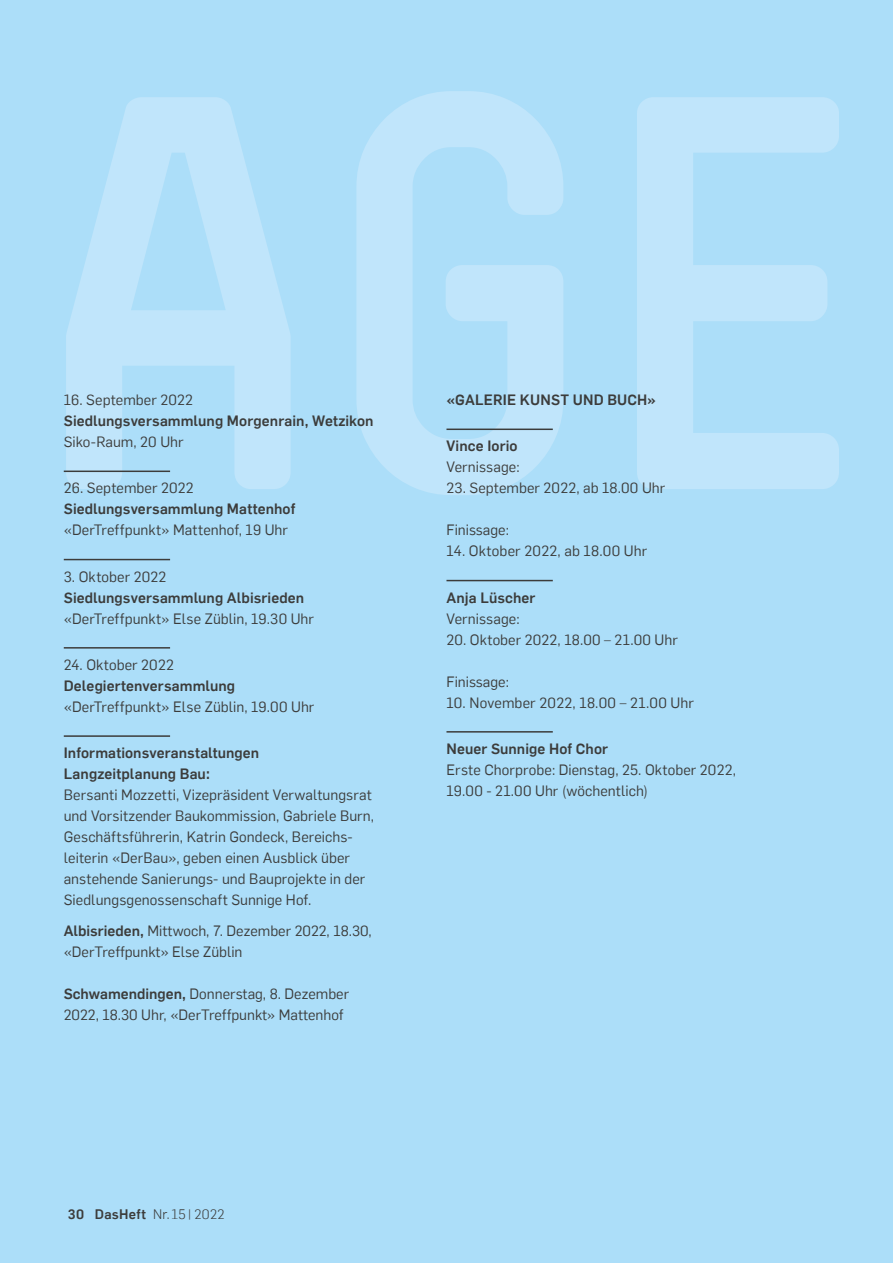
<style>
.page{position:relative;width:893px;height:1263px;background:#acdef9}
.page>*{position:absolute;margin:0;border:0;box-sizing:border-box;transform-origin:0 0}
.t1{font:14.7px/21px "Flama";letter-spacing:.005em;color:#3c3c3b}
.t2{font:500 14.7px/21px "Flama";letter-spacing:.005em;color:#3c3c3b}
.t3{font:300 13.5px "Flama";letter-spacing:.03em;color:#3c3c3b}
.s1{font-weight:500}
</style>
<div class="page">
<hr style="left:64px;top:470px;width:106px;height:2px;background:#3c3c3b">
<hr style="left:64px;top:559px;width:106px;height:1px;background:#3c3c3b">
<hr style="left:64px;top:647px;width:106px;height:2px;background:#3c3c3b">
<hr style="left:64px;top:735px;width:106px;height:2px;background:#3c3c3b">
<hr style="left:446px;top:428px;width:107px;height:2px;background:#3c3c3b">
<hr style="left:446px;top:580px;width:107px;height:1px;background:#3c3c3b">
<hr style="left:446px;top:731px;width:107px;height:2px;background:#3c3c3b">
<p class="t1" style="left:64px;top:388px;width:131px">16. September 2022</p>
<p class="t2" style="left:64px;top:409px;width:311px">Siedlungsversammlung Morgenrain, Wetzikon</p>
<p class="t1" style="left:64px;top:430px;width:121px">Siko-Raum, 20 Uhr</p>
<p class="t1" style="left:64px;top:477px;width:131px">26. September 2022</p>
<p class="t2" style="left:64px;top:497px;width:233px">Siedlungsversammlung Mattenhof</p>
<p class="t1" style="left:64px;top:519px;width:226px">«DerTreffpunkt» Mattenhof, 19 Uhr</p>
<p class="t1" style="left:64px;top:565px;width:104px">3. Oktober 2022</p>
<p class="t2" style="left:64px;top:586px;width:242px">Siedlungsversammlung Albisrieden</p>
<p class="t1" style="left:64px;top:607px;width:252px">«DerTreffpunkt» Else Züblin, 19.30 Uhr</p>
<p class="t1" style="left:64px;top:653px;width:112px">24. Oktober 2022</p>
<p class="t2" style="left:64px;top:674px;width:173px">Delegiertenversammlung</p>
<p class="t1" style="left:64px;top:695px;width:252px">«DerTreffpunkt» Else Züblin, 19.00 Uhr</p>
<p class="t2" style="left:64px;top:741px;width:197px">Informationsveranstaltungen<br>Langzeitplanung Bau:</p>
<p class="t1" style="left:64px;top:783px;width:312px">Bersanti Mozzetti, Vizepräsident Verwaltungsrat und Vorsitzender Baukommission, Gabriele Burn, Geschäftsführerin, Katrin Gondeck, Bereichs&shy;leiterin «DerBau», geben einen Ausblick über anstehende Sanierungs- und Bauprojekte in der Siedlungsgenossenschaft Sunnige Hof.</p>
<p class="t1" style="left:64px;top:919px;width:310px"><span class="s1">Albisrieden,</span> Mittwoch, 7. Dezember 2022, 18.30, «DerTreffpunkt» Else Züblin</p>
<p class="t1" style="left:64px;top:982px;width:287px"><span class="s1">Schwamendingen,</span> Donnerstag, 8. Dezember<br>2022, 18.30 Uhr, «DerTreffpunkt» Mattenhof</p>
<p class="t2" style="left:446px;top:388px;width:211px">«GALERIE KUNST UND BUCH»</p>
<p class="t2" style="left:446px;top:434px;width:73px">Vince Iorio</p>
<p class="t1" style="left:446px;top:456px;width:75px">Vernissage:</p>
<p class="t1" style="left:446px;top:477px;width:220px">23. September 2022, ab 18.00 Uhr</p>
<p class="t1" style="left:446px;top:519px;width:64px">Finissage:</p>
<p class="t1" style="left:446px;top:540px;width:202px">14. Oktober 2022, ab 18.00 Uhr</p>
<p class="t2" style="left:446px;top:586px;width:91px">Anja Lüscher</p>
<p class="t1" style="left:446px;top:607px;width:75px">Vernissage:</p>
<p class="t1" style="left:446px;top:628px;width:233px">20. Oktober 2022, 18.00 – 21.00 Uhr</p>
<p class="t1" style="left:446px;top:670px;width:64px">Finissage:</p>
<p class="t1" style="left:446px;top:691px;width:249px">10. November 2022, 18.00 – 21.00 Uhr</p>
<p class="t2" style="left:446px;top:737px;width:163px">Neuer Sunnige Hof Chor</p>
<p class="t1" style="left:446px;top:758px;width:291px">Erste Chorprobe: Dienstag, 25. Oktober 2022,<br>19.00 - 21.00 Uhr (wöchentlich)</p>
<p class="t3" style="left:68px;top:1205px;width:158px"><span class="s1">30 DasHeft</span> Nr. 15 | 2022</p>
</div>
